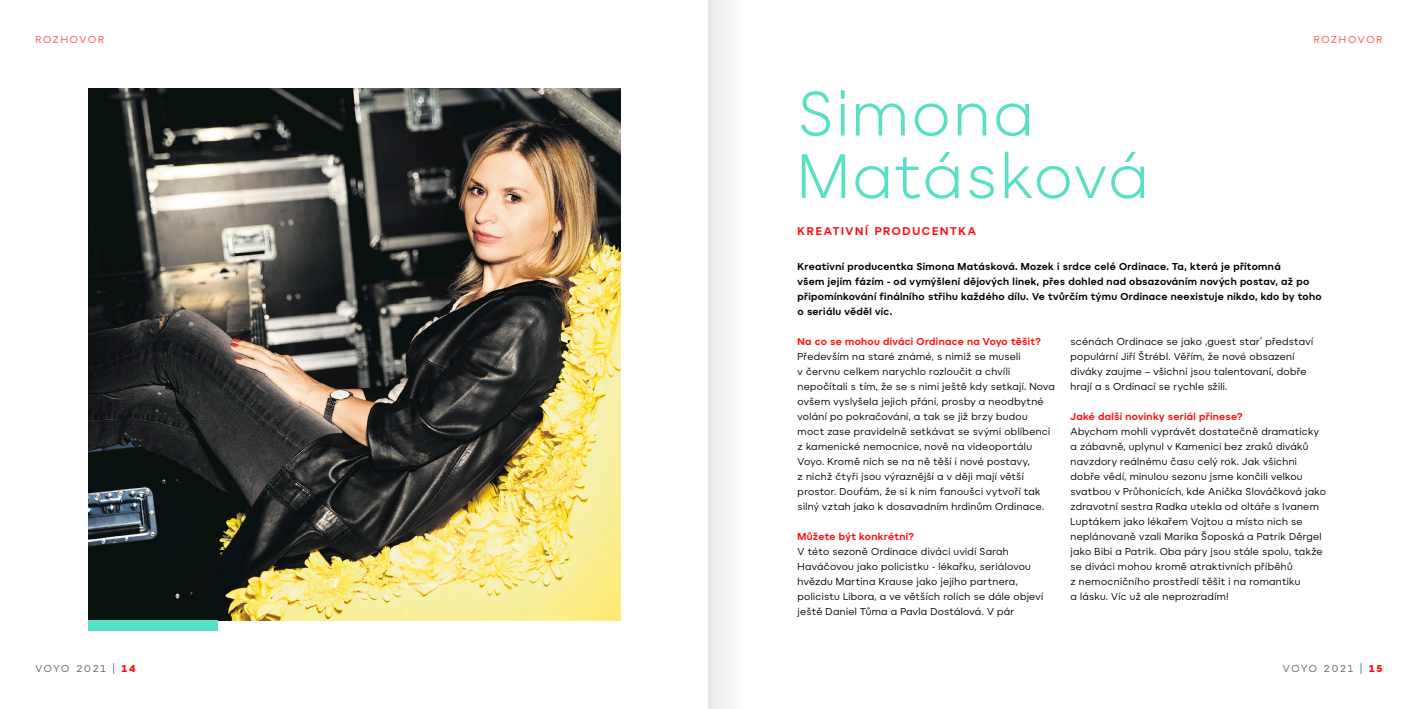
<style>
.page{position:relative;width:1418px;height:709px;background:#fff}
.page>*{position:absolute;margin:0;border:0;box-sizing:border-box;transform-origin:0 0}
.t1{font:62.5px/62.5px "Organica L";letter-spacing:.05em;color:#57e0c3}
.t2{font:700 11.25px "Organica R";letter-spacing:.15em;color:#ff0b0b}
.t3{font:10px/15px "Organica R";letter-spacing:.03em;color:#000}
.t4{font:700 10px/15px "Organica R";letter-spacing:.03em;color:#000}
.t5{font:700 10px "Organica R";letter-spacing:.03em;color:#ff0b0b}
.t6{font:10px "Organica R";letter-spacing:.16em;color:#636362}
.t7{font:10px "Organica R";letter-spacing:.17em;color:#ff4d4d}
.s1{font-family:"Organica M";font-weight:700;color:#ff0b0b}
</style>
<div class="page">
<div style="left:709px;top:0;width:35px;height:709px;background:#f4f4f4"></div>
<img style="left:89px;top:89px;width:531px;height:531px">
<div style="left:89px;top:620px;width:129px;height:11px;background:#57e0c3"></div>
<p class="t7" style="left:35px;top:34px;width:70px">ROZHOVOR</p>
<p class="t1" style="left:797px;top:81px;width:352px">Simona<br>Matásková</p>
<p class="t2" style="left:797px;top:225px;width:180px">KREATIVNÍ PRODUCENTKA</p>
<p class="t7" style="left:1313px;top:34px;width:70px">ROZHOVOR</p>
<p class="t4" style="left:797px;top:259px;width:525px">Kreativní producentka Simona Matásková. Mozek i srdce celé Ordinace. Ta, která je přítomná<br>všem jejím fázím - od vymýšlení dějových linek, přes dohled nad obsazováním nových postav, až po připomínkování finálního střihu každého dílu. Ve tvůrčím týmu Ordinace neexistuje nikdo, kdo by toho o seriálu věděl víc.</p>
<p class="t5" style="left:797px;top:335px;width:245px">Na co se mohou diváci Ordinace na Voyo těšit?</p>
<p class="t3" style="left:797px;top:349px;width:259px">Především na staré známé, s nimiž se museli<br>v červnu celkem narychlo rozloučit a chvíli nepočítali s tím, že se s nimi ještě kdy setkají. Nova ovšem vyslyšela jejich přání, prosby a neodbytné volání po pokračování, a tak se již brzy budou moct zase pravidelně setkávat se svými oblíbenci z kamenické nemocnice, nově na videoportálu Voyo. Kromě nich se na ně těší i nové postavy,<br>z nichž čtyři jsou výraznější a v ději mají větší prostor. Doufám, že si k nim fanoušci vytvoří tak silný vztah jako k dosavadním hrdinům Ordinace.</p>
<p class="t5" style="left:797px;top:530px;width:118px">Můžete být konkrétní?</p>
<p class="t3" style="left:797px;top:544px;width:247px">V této sezoně Ordinace diváci uvidí Sarah Haváčovou jako policistku - lékařku, seriálovou hvězdu Martina Krause jako jejího partnera, policistu Libora, a ve větších rolích se dále objeví ještě Daniel Tůma a Pavla Dostálová. V pár</p>
<p class="t3" style="left:1070px;top:334px;width:244px">scénách Ordinace se jako ,guest star’ představí populární Jiří Štrébl. Věřím, že nové obsazení diváky zaujme – všichni jsou talentovaní, dobře hrají a s Ordinací se rychle sžili.</p>
<p class="t5" style="left:1070px;top:410px;width:173px">Jaké další novinky seriál přinese?</p>
<p class="t3" style="left:1070px;top:424px;width:257px">Abychom mohli vyprávět dostatečně dramaticky a zábavně, uplynul v Kamenici bez zraků diváků navzdory reálnému času celý rok. Jak všichni dobře vědí, minulou sezonu jsme končili velkou svatbou v Průhonicích, kde Anička Slováčková jako zdravotní sestra Radka utekla od oltáře s Ivanem Luptákem jako lékařem Vojtou a místo nich se neplánovaně vzali Marika Šoposká a Patrik Děrgel jako Bibi a Patrik. Oba páry jsou stále spolu, takže se diváci mohou kromě atraktivních příběhů<br>z nemocničního prostředí těšit i na romantiku<br>a lásku. Víc už ale neprozradím!</p>
<p class="t6" style="left:35px;top:662px;width:102px">VOYO 2021 | <span class="s1">14</span></p>
<p class="t6" style="left:1282px;top:662px;width:101px">VOYO 2021 | <span class="s1">15</span></p>
</div>
